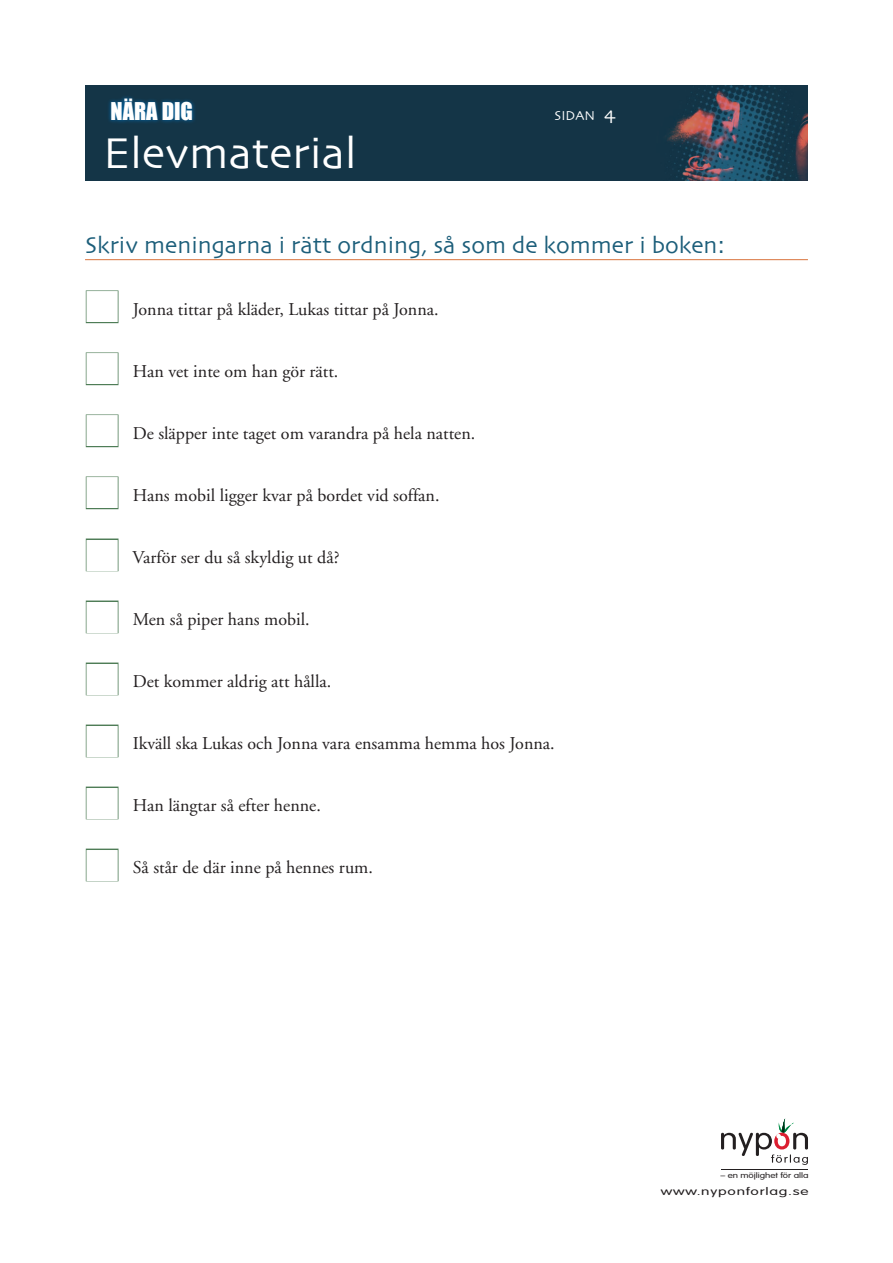
<style>
.page{position:relative;width:893px;height:1263px;background:#fff}
.page>*{position:absolute;margin:0;border:0;box-sizing:border-box;transform-origin:0 0}
.t1{font:45px "Skia";color:#fff}
.t2{font:24px "Skia";color:#1c5e7a}
.t3{font:22.5px "Impact";color:#fff}
.t4{font:18px "Adobe Garamond";color:#231f20}
.t5{font:13.5px "Skia";color:#fff}
.t6{font:300 10.5px "VAG Rounded";letter-spacing:.05em;color:#231f20;scale:1.48 1}
.t7{font:300 7.65px "VAG Rounded";letter-spacing:-.005em;color:#231f20;scale:1.28 1}
.s1{font-size:19.5px}
.s2{color:#fff}
</style>
<div class="page">
<div style="left:85px;top:85px;width:723px;height:95px;background:#143547"></div>
<img style="left:667px;top:85px;width:141px;height:95px">
<div style="left:107px;top:95px;width:90px;height:30px;background:#0067aa;opacity:.75"></div>
<svg style="left:721px;top:1118px;width:87px;height:47px"></svg>
<hr style="left:721px;top:1170px;width:87px;height:1px;background:#231f20">
<hr style="left:85px;top:259px;width:723px;height:1px;background:#d9733d">
<div style="left:86px;top:290px;width:33px;height:33px;border:2px solid #4f7d57"></div>
<div style="left:86px;top:352px;width:33px;height:33px;border:2px solid #4f7d57"></div>
<div style="left:86px;top:414px;width:33px;height:33px;border:2px solid #4f7d57"></div>
<div style="left:86px;top:476px;width:33px;height:33px;border:2px solid #4f7d57"></div>
<div style="left:86px;top:538px;width:33px;height:33px;border:2px solid #4f7d57"></div>
<div style="left:86px;top:600px;width:33px;height:33px;border:2px solid #4f7d57"></div>
<div style="left:86px;top:662px;width:33px;height:33px;border:2px solid #4f7d57"></div>
<div style="left:86px;top:724px;width:33px;height:33px;border:2px solid #4f7d57"></div>
<div style="left:86px;top:786px;width:33px;height:33px;border:2px solid #4f7d57"></div>
<div style="left:86px;top:848px;width:33px;height:33px;border:2px solid #4f7d57"></div>
<p class="t3" style="left:111px;top:97px;width:84px">Nära dig</p>
<p class="t5" style="left:555px;top:107px;width:62px">sidan <span class="s1">4</span></p>
<h1 class="t1" style="left:103px;top:126px;width:255px">Elevmaterial</h1>
<h2 class="t2" style="left:85px;top:231px;width:642px">Skriv meningarna i rätt ordning, så som de kommer i boken:</h2>
<p class="t4" style="left:85px;top:300px;width:355px"><span class="s2">■</span> Jonna tittar på kläder, Lukas tittar på Jonna.</p>
<p class="t4" style="left:85px;top:362px;width:255px"><span class="s2">■</span> Han vet inte om han gör rätt.</p>
<p class="t4" style="left:85px;top:424px;width:392px"><span class="s2">■</span> De släpper inte taget om varandra på hela natten.</p>
<p class="t4" style="left:85px;top:486px;width:356px"><span class="s2">■</span> Hans mobil ligger kvar på bordet vid soffan.</p>
<p class="t4" style="left:85px;top:548px;width:256px"><span class="s2">■</span> Varför ser du så skyldig ut då?</p>
<p class="t4" style="left:85px;top:610px;width:226px"><span class="s2">■</span> Men så piper hans mobil.</p>
<p class="t4" style="left:85px;top:672px;width:248px"><span class="s2">■</span> Det kommer aldrig att hålla.</p>
<p class="t4" style="left:85px;top:734px;width:471px"><span class="s2">■</span> Ikväll ska Lukas och Jonna vara ensamma hemma hos Jonna.</p>
<p class="t4" style="left:85px;top:796px;width:237px"><span class="s2">■</span> Han längtar så efter henne.</p>
<p class="t4" style="left:85px;top:858px;width:289px"><span class="s2">■</span> Så står de där inne på hennes rum.</p>
<p class="t7" style="left:720px;top:1170px;width:70px">– en möjlighet för alla</p>
<p class="t6" style="left:661px;top:1185px;width:101px">www.nyponforlag.se</p>
</div>
